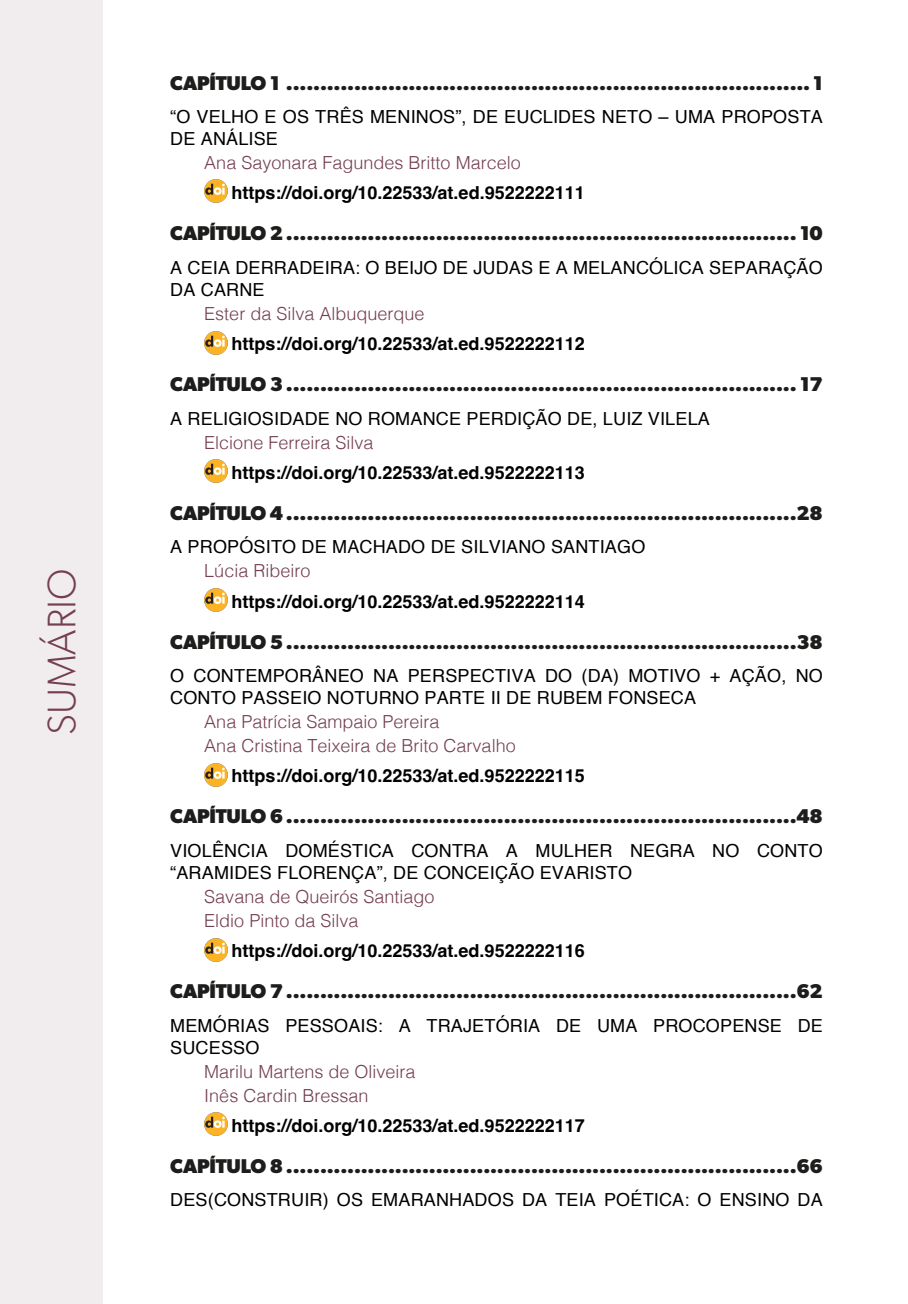
<style>
.page{position:relative;width:908px;height:1304px;background:#fff}
.page>*{position:absolute;margin:0;border:0;box-sizing:border-box;transform-origin:0 0}
.t1{font:300 40px "Gibson";color:#743f4f}
.t2{font:700 20px "Gibson";letter-spacing:-.01em;color:#1d1d1b}
.t3{font:18px/22px "Helvetica";letter-spacing:.01em;color:#000}
.t4{font:700 18px "Helvetica";color:#000}
.t5{font:300 18px/24px "Helvetica";color:#743f4f}
</style>
<div class="page">
<div style="left:0;top:0;width:103px;height:1304px;background:#f1eced"></div>
<img style="left:204px;top:180px;width:23px;height:23px">
<img style="left:204px;top:331px;width:23px;height:23px">
<img style="left:204px;top:460px;width:23px;height:23px">
<img style="left:204px;top:589px;width:23px;height:23px">
<img style="left:204px;top:763px;width:23px;height:23px">
<img style="left:204px;top:938px;width:23px;height:23px">
<img style="left:204px;top:1113px;width:23px;height:23px">
<h1 class="t1" style="left:37px;top:735px;width:167px;rotate:-90deg">SUMÁRIO</h1>
<p class="t2" style="left:170px;top:71px;width:653px">CAPÍTULO 1 ............................................................................. 1</p>
<p class="t3" style="left:170px;top:106px;width:653px">“O VELHO E OS TRÊS MENINOS”, DE EUCLIDES NETO – UMA PROPOSTA<br>DE ANÁLISE</p>
<p class="t5" style="left:204px;top:149px;width:318px">Ana Sayonara Fagundes Britto Marcelo</p>
<p class="t4" style="left:231px;top:182px;width:355px">https://doi.org/10.22533/at.ed.9522222111</p>
<p class="t2" style="left:170px;top:222px;width:653px">CAPÍTULO 2 ........................................................................... 10</p>
<p class="t3" style="left:170px;top:257px;width:653px">A CEIA DERRADEIRA: O BEIJO DE JUDAS E A MELANCÓLICA SEPARAÇÃO<br>DA CARNE</p>
<p class="t5" style="left:204px;top:300px;width:222px">Ester da Silva Albuquerque</p>
<p class="t4" style="left:231px;top:333px;width:355px">https://doi.org/10.22533/at.ed.9522222112</p>
<p class="t2" style="left:170px;top:372px;width:653px">CAPÍTULO 3 ........................................................................... 17</p>
<p class="t3" style="left:170px;top:408px;width:541px">A RELIGIOSIDADE NO ROMANCE PERDIÇÃO DE, LUIZ VILELA</p>
<p class="t5" style="left:204px;top:429px;width:171px">Elcione Ferreira Silva</p>
<p class="t4" style="left:231px;top:462px;width:355px">https://doi.org/10.22533/at.ed.9522222113</p>
<p class="t2" style="left:170px;top:501px;width:653px">CAPÍTULO 4 ...........................................................................28</p>
<p class="t3" style="left:170px;top:537px;width:476px">A PROPÓSITO DE MACHADO DE SILVIANO SANTIAGO</p>
<p class="t5" style="left:204px;top:558px;width:108px">Lúcia Ribeiro</p>
<p class="t4" style="left:231px;top:590px;width:355px">https://doi.org/10.22533/at.ed.9522222114</p>
<p class="t2" style="left:170px;top:630px;width:653px">CAPÍTULO 5 ...........................................................................38</p>
<p class="t3" style="left:170px;top:665px;width:653px">O CONTEMPORÂNEO NA PERSPECTIVA DO (DA) MOTIVO + AÇÃO, NO<br>CONTO PASSEIO NOTURNO PARTE II DE RUBEM FONSECA</p>
<p class="t5" style="left:204px;top:708px;width:313px">Ana Patrícia Sampaio Pereira<br>Ana Cristina Teixeira de Brito Carvalho</p>
<p class="t4" style="left:231px;top:765px;width:355px">https://doi.org/10.22533/at.ed.9522222115</p>
<p class="t2" style="left:170px;top:805px;width:653px">CAPÍTULO 6 ...........................................................................48</p>
<p class="t3" style="left:170px;top:840px;width:653px">VIOLÊNCIA DOMÉSTICA CONTRA A MULHER NEGRA NO CONTO “ARAMIDES FLORENÇA”, DE CONCEIÇÃO EVARISTO</p>
<p class="t5" style="left:204px;top:883px;width:232px">Savana de Queirós Santiago<br>Eldio Pinto da Silva</p>
<p class="t4" style="left:231px;top:940px;width:355px">https://doi.org/10.22533/at.ed.9522222116</p>
<p class="t2" style="left:170px;top:979px;width:653px">CAPÍTULO 7 ...........................................................................62</p>
<p class="t3" style="left:170px;top:1015px;width:654px">MEMÓRIAS PESSOAIS: A TRAJETÓRIA DE UMA PROCOPENSE DE<br>SUCESSO</p>
<p class="t5" style="left:204px;top:1058px;width:213px">Marilu Martens de Oliveira<br>Inês Cardin Bressan</p>
<p class="t4" style="left:231px;top:1115px;width:355px">https://doi.org/10.22533/at.ed.9522222117</p>
<p class="t2" style="left:170px;top:1154px;width:653px">CAPÍTULO 8 ...........................................................................66</p>
<p class="t3" style="left:170px;top:1189px;width:653px">DES(CONSTRUIR) OS EMARANHADOS DA TEIA POÉTICA: O ENSINO DA</p>
</div>
